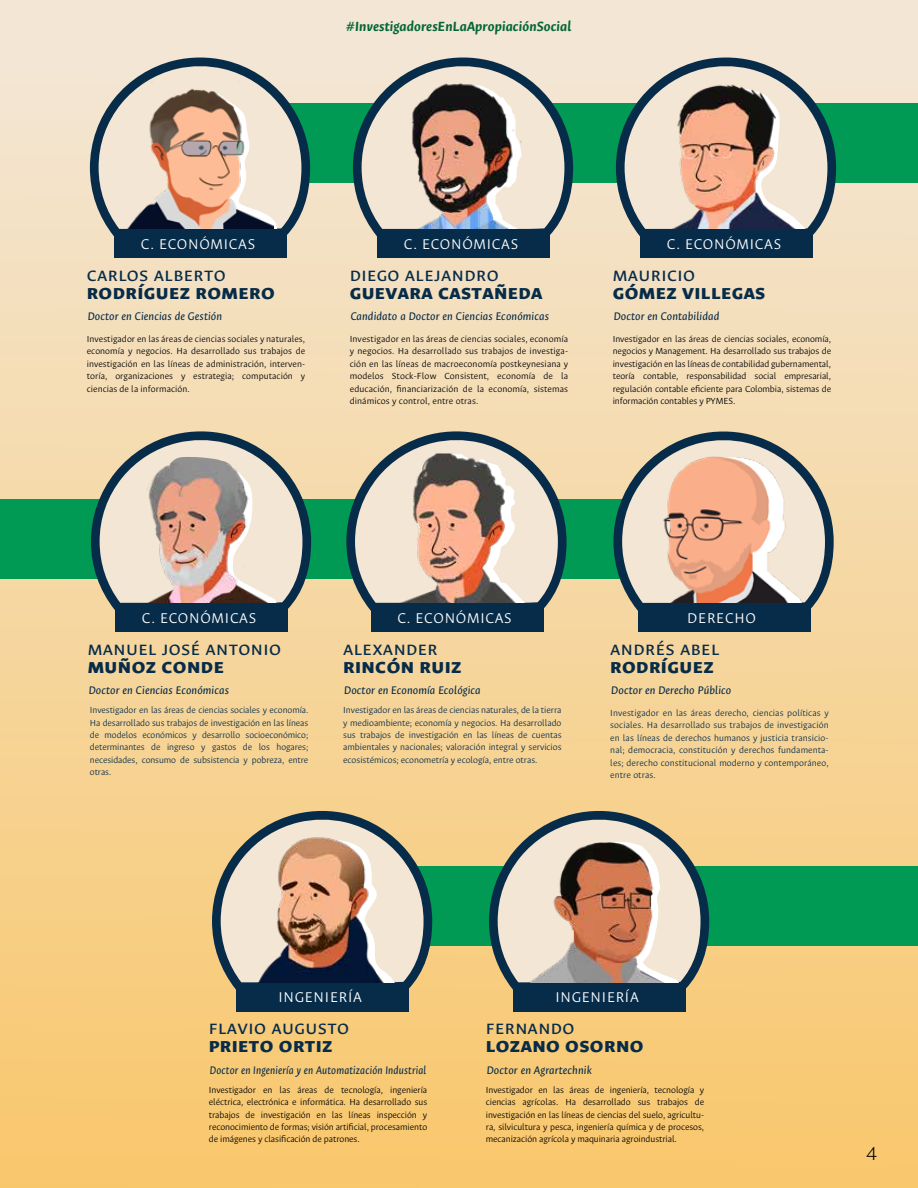
<style>
.page{position:relative;width:918px;height:1188px;background:#fff}
.page>*{position:absolute;margin:0;border:0;box-sizing:border-box;transform-origin:0 0}
.t1{font:800 21px "Ancizar Sans";letter-spacing:.02em;color:#072c49}
.t2{font:21px "Ancizar Sans";letter-spacing:.02em;color:#072c49}
.t3{font:100 21px "Ancizar Sans";color:#000}
.t4{font:300 15.9px "Ancizar Sans";letter-spacing:.05em;color:#fff}
.t5{font:italic 700 15px "Ancizar Sans";letter-spacing:.01em;color:#046637}
.t6{font:italic 12.45px "Ancizar Sans";letter-spacing:.01em;color:#072c49}
.t7{font:italic 12.45px "Ancizar Sans";letter-spacing:.01em;color:#072c49;scale:.91 1}
.t8{font:300 9.9px/12.5px "Ancizar Sans";letter-spacing:-.005em;color:#000;text-align:justify}
.t9{font:300 9.9px/12.5px "Ancizar Sans";color:#072c49;text-align:justify}
</style>
<div class="page">
<div style="left:0;top:0;width:918px;height:1188px;background:linear-gradient(to bottom,#f3e8da,#f9c76c)"></div>
<div style="left:158px;top:103px;width:760px;height:80px;background:#009a55"></div>
<div style="left:0;top:499px;width:783px;height:80px;background:#009a55"></div>
<div style="left:255px;top:866px;width:663px;height:80px;background:#009a55"></div>
<svg style="left:91px;top:430px;width:220px;height:181px;background:#bbb7a6"></svg>
<img style="left:131px;top:463px;width:139px;height:141px">
<div style="left:115px;top:604px;width:173px;height:28px;background:#072c49"></div>
<svg style="left:346px;top:430px;width:221px;height:185px;background:#b8b6a3"></svg>
<img style="left:384px;top:453px;width:146px;height:151px">
<div style="left:371px;top:604px;width:172px;height:28px;background:#072c49"></div>
<svg style="left:90px;top:56px;width:220px;height:182px;background:#b0b4ab"></svg>
<img style="left:104px;top:77px;width:170px;height:161px">
<div style="left:114px;top:230px;width:173px;height:28px;background:#072c49"></div>
<svg style="left:353px;top:56px;width:220px;height:186px;background:#b6bbaf"></svg>
<img style="left:395px;top:80px;width:135px;height:150px">
<div style="left:377px;top:230px;width:173px;height:28px;background:#072c49"></div>
<svg style="left:616px;top:56px;width:220px;height:182px;background:#b1b8ad"></svg>
<img style="left:657px;top:74px;width:145px;height:156px">
<div style="left:640px;top:230px;width:173px;height:28px;background:#072c49"></div>
<svg style="left:613px;top:430px;width:221px;height:182px;background:#bbb6a3"></svg>
<img style="left:656px;top:456px;width:153px;height:148px">
<div style="left:638px;top:604px;width:172px;height:28px;background:#072c49"></div>
<svg style="left:212px;top:810px;width:220px;height:181px;background:#bcb398"></svg>
<img style="left:245px;top:836px;width:144px;height:147px">
<div style="left:237px;top:983px;width:172px;height:29px;background:#072c49"></div>
<svg style="left:489px;top:810px;width:220px;height:181px;background:#b6b197"></svg>
<img style="left:525px;top:842px;width:150px;height:141px">
<div style="left:514px;top:983px;width:172px;height:29px;background:#072c49"></div>
<h3 class="t5" style="left:346px;top:18px;width:227px">#InvestigadoresEnLaApropiaciónSocial</h3>
<h2 class="t4" style="left:141px;top:235px;width:116px">C. ECONÓMICAS</h2>
<h2 class="t4" style="left:404px;top:235px;width:116px">C. ECONÓMICAS</h2>
<h2 class="t4" style="left:667px;top:235px;width:116px">C. ECONÓMICAS</h2>
<h1 class="t2" style="left:87px;top:263px;width:141px">CARLOS ALBERTO</h1>
<h1 class="t1" style="left:87px;top:281px;width:190px">RODRÍGUEZ ROMERO</h1>
<h1 class="t2" style="left:350px;top:263px;width:151px">DIEGO ALEJANDRO</h1>
<h1 class="t1" style="left:350px;top:281px;width:194px">GUEVARA CASTAÑEDA</h1>
<h1 class="t2" style="left:613px;top:263px;width:84px">MAURICIO</h1>
<h1 class="t1" style="left:613px;top:281px;width:154px">GÓMEZ VILLEGAS</h1>
<p class="t6" style="left:88px;top:310px;width:136px">Doctor en Ciencias de Gestión</p>
<p class="t6" style="left:351px;top:310px;width:200px">Candidato a Doctor en Ciencias Económicas</p>
<p class="t6" style="left:614px;top:310px;width:107px">Doctor en Contabilidad</p>
<p class="t8" style="left:87px;top:333px;width:220px">Investigador en las áreas de ciencias sociales y naturales, economía y negocios. Ha desarrollado sus trabajos de investigación en las líneas de administración, interven&shy;toría, organizaciones y estrategia; computación y ciencias de la información.</p>
<p class="t8" style="left:350px;top:333px;width:220px">Investigador en las áreas de ciencias sociales, economía y negocios. Ha desarrollado sus trabajos de investiga&shy;ción en las líneas de macroeconomía postkeynesiana y modelos Stock-Flow Consistent, economía de la educación, financiarización de la economía, sistemas dinámicos y control, entre otras.</p>
<p class="t8" style="left:613px;top:333px;width:220px">Investigador en las áreas de ciencias sociales, economía, negocios y Management. Ha desarrollado sus trabajos de investigación en las líneas de contabilidad gubernamental, teoría contable, responsabilidad social empresarial, regulación contable eficiente para Colombia, sistemas de información contables y PYMES.</p>
<h2 class="t4" style="left:142px;top:609px;width:116px">C. ECONÓMICAS</h2>
<h2 class="t4" style="left:397px;top:609px;width:116px">C. ECONÓMICAS</h2>
<h2 class="t4" style="left:687px;top:609px;width:70px">DERECHO</h2>
<h1 class="t2" style="left:88px;top:637px;width:195px">MANUEL JOSÉ ANTONIO</h1>
<h1 class="t1" style="left:88px;top:654px;width:138px">MUÑOZ CONDE</h1>
<h1 class="t2" style="left:343px;top:637px;width:96px">ALEXANDER</h1>
<h1 class="t1" style="left:343px;top:654px;width:120px">RINCÓN RUIZ</h1>
<h1 class="t2" style="left:610px;top:637px;width:111px">ANDRÉS ABEL</h1>
<h1 class="t1" style="left:610px;top:655px;width:105px">RODRÍGUEZ</h1>
<p class="t6" style="left:89px;top:684px;width:142px">Doctor en Ciencias Económicas</p>
<p class="t6" style="left:344px;top:684px;width:138px">Doctor en Economía Ecológica</p>
<p class="t6" style="left:611px;top:684px;width:122px">Doctor en Derecho Público</p>
<p class="t9" style="left:90px;top:704px;width:220px">Investigador en las áreas de ciencias sociales y economía.<br>Ha desarrollado sus trabajos de investigación en las líneas de modelos económicos y desarrollo socioeconómico; determinantes de ingreso y gastos de los hogares; necesidades, consumo de subsistencia y pobreza, entre otras.</p>
<p class="t9" style="left:343px;top:704px;width:220px">Investigador en las áreas de ciencias naturales, de la tierra y medioambiente; economía y negocios. Ha desarrollado sus trabajos de investigación en las líneas de cuentas ambientales y nacionales; valoración integral y servicios ecosistémicos; econometría y ecología, entre otras.</p>
<p class="t9" style="left:610px;top:707px;width:220px">Investigador en las áreas derecho, ciencias políticas y sociales. Ha desarrollado sus trabajos de investigación en las líneas de derechos humanos y justicia transicio&shy;nal; democracia, constitución y derechos fundamenta&shy;les; derecho constitucional moderno y contemporáneo, entre otras.</p>
<h2 class="t4" style="left:279px;top:989px;width:85px">INGENIERÍA</h2>
<h2 class="t4" style="left:556px;top:989px;width:85px">INGENIERÍA</h2>
<h1 class="t2" style="left:209px;top:1016px;width:142px">FLAVIO AUGUSTO</h1>
<h1 class="t1" style="left:209px;top:1034px;width:125px">PRIETO ORTIZ</h1>
<h1 class="t2" style="left:486px;top:1016px;width:90px">FERNANDO</h1>
<h1 class="t1" style="left:486px;top:1034px;width:159px">LOZANO OSORNO</h1>
<p class="t7" style="left:210px;top:1063px;width:239px">Doctor en Ingeniería y en Automatización Industrial</p>
<p class="t6" style="left:487px;top:1063px;width:106px">Doctor en Agrartechnik</p>
<p class="t8" style="left:209px;top:1083px;width:220px">Investigador en las áreas de tecnología, ingeniería eléctrica, electrónica e informática. Ha desarrollado sus trabajos de investigación en las líneas inspección y reconocimiento de formas; visión artificial, procesamiento de imágenes y clasificación de patrones.</p>
<p class="t8" style="left:486px;top:1083px;width:220px">Investigador en las áreas de ingeniería, tecnología y ciencias agrícolas. Ha desarrollado sus trabajos de investigación en las líneas de ciencias del suelo, agricultu&shy;ra, silvicultura y pesca, ingeniería química y de procesos, mecanización agrícola y maquinaria agroindustrial.</p>
<h1 class="t3" style="left:867px;top:1142px;width:12px">4</h1>
</div>
